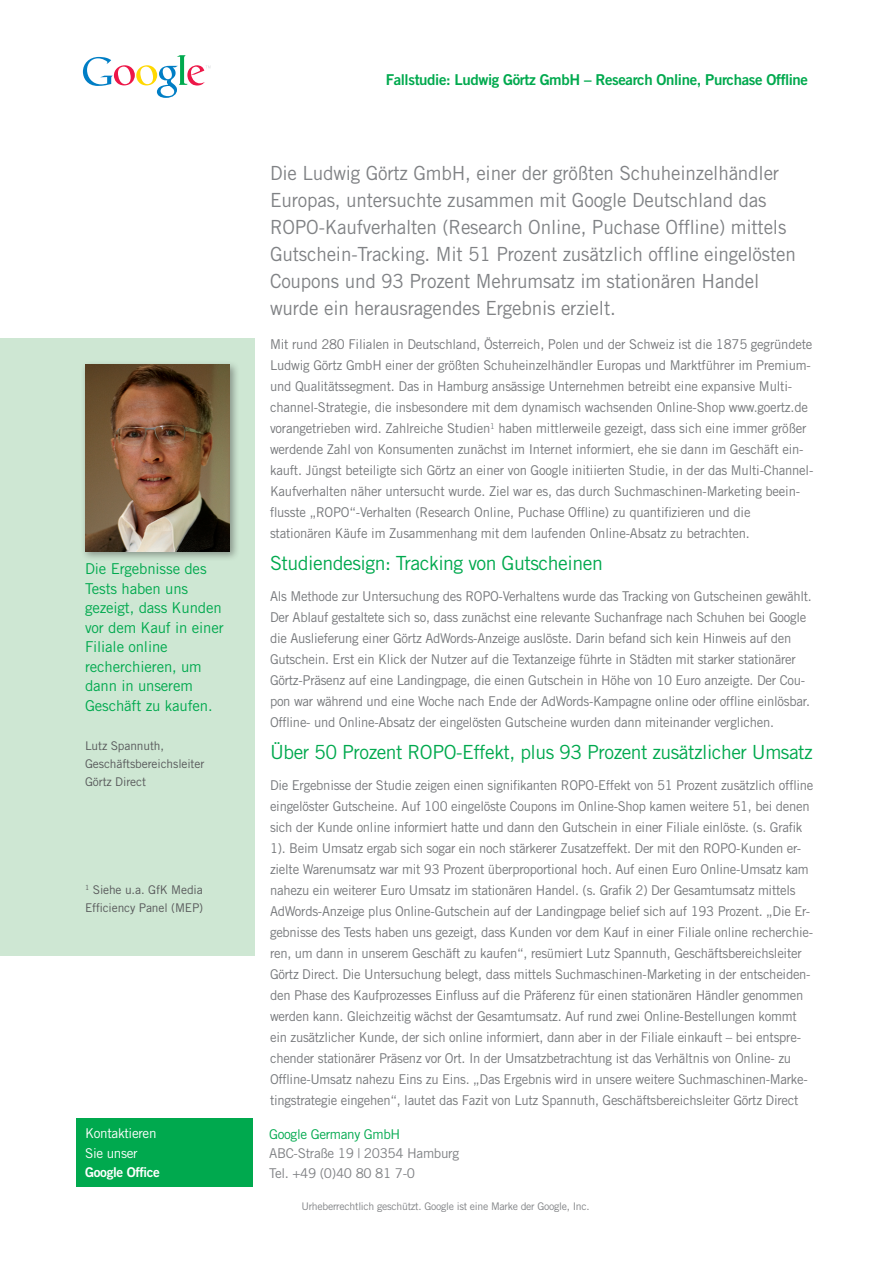
<style>
.page{position:relative;width:893px;height:1263px;background:#fff}
.page>*{position:absolute;margin:0;border:0;box-sizing:border-box;transform-origin:0 0}
.t1{font:19.5px/27px "Trade Gothic LT Std";letter-spacing:-.01em;color:#808285}
.t2{font:19.5px "Trade Gothic LT Std";letter-spacing:-.025em;color:#00a94e}
.t3{font:15px/19.5px "Trade Gothic LT Std";letter-spacing:-.01em;color:#00a94e}
.t4{font:15px "Trade Gothic LT Std Bd 2";letter-spacing:-.025em;color:#00a94e}
.t5{font:13.5px/21px "Trade Gothic LT Std";letter-spacing:-.02em;color:#76787b}
.t6{font:13.5px/19.5px "Trade Gothic LT Std";letter-spacing:-.025em;color:#808285}
.t7{font:13.5px/19.5px "Trade Gothic LT Std";letter-spacing:-.025em;color:#fff}
.t8{font:13.5px "Trade Gothic LT Std";letter-spacing:-.025em;color:#00a94e}
.t9{font:13.5px "Trade Gothic LT Std Bd 2";letter-spacing:-.025em;color:#fff}
.t10{font:12px/18px "Trade Gothic LT Std";letter-spacing:-.01em;color:#57585a}
.t11{font:10.5px "Trade Gothic LT Std";letter-spacing:-.025em;color:#808285}
</style>
<div class="page">
<div style="left:0;top:339px;width:254px;height:617px;background:#cee7d3"></div>
<svg style="left:83px;top:55px;width:127px;height:43px"></svg>
<div style="left:77px;top:1118px;width:176px;height:68px;background:#00a94e"></div>
<div style="left:81px;top:360px;width:159px;height:202px;background:#231f20;opacity:.4"></div>
<img style="left:85px;top:365px;width:145px;height:186px">
<p class="t3" style="left:85px;top:559px;width:140px">Die Ergebnisse des<br>Tests haben uns gezeigt, dass Kunden vor dem Kauf in einer<br>Filiale online recherchieren, um dann in unserem<br>Geschäft zu kaufen.</p>
<p class="t10" style="left:85px;top:737px;width:121px">Lutz Spannuth,<br>Geschäftsbereichsleiter<br>Görtz Direct</p>
<p class="t10" style="left:85px;top:881px;width:120px"><sup>1</sup> Siehe u.a. GfK Media<br>Efficiency Panel (MEP)</p>
<p class="t7" style="left:85px;top:1124px;width:73px">Kontaktieren<br>Sie unser</p>
<p class="t9" style="left:85px;top:1164px;width:76px">Google Office</p>
<p class="t4" style="left:386px;top:70px;width:424px">Fallstudie: Ludwig Görtz GmbH – Research Online, Purchase Offline</p>
<p class="t1" style="left:270px;top:159px;width:527px">Die Ludwig Görtz GmbH, einer der größten Schuheinzelhändler Europas, untersuchte zusammen mit Google Deutschland das ROPO-Kaufverhalten (Research Online, Puchase Offline) mittels Gutschein-Tracking. Mit 51 Prozent zusätzlich offline eingelösten Coupons und 93 Prozent Mehrumsatz im stationären Handel wurde ein herausragendes Ergebnis erzielt.</p>
<p class="t5" style="left:270px;top:334px;width:545px">Mit rund 280 Filialen in Deutschland, Österreich, Polen und der Schweiz ist die 1875 gegründete Ludwig Görtz GmbH einer der größten Schuheinzelhändler Europas und Marktführer im Premium&shy;und Qualitätssegment. Das in Hamburg ansässige Unternehmen betreibt eine expansive Multi&shy;channel-Strategie, die insbesondere mit dem dynamisch wachsenden Online-Shop www.goertz.de vorangetrieben wird. Zahlreiche Studien<sup>1</sup> haben mittlerweile gezeigt, dass sich eine immer größer werdende Zahl von Konsumenten zunächst im Internet informiert, ehe sie dann im Geschäft ein&shy;kauft. Jüngst beteiligte sich Görtz an einer von Google initiierten Studie, in der das Multi-Channel-Kaufverhalten näher untersucht wurde. Ziel war es, das durch Suchmaschinen-Marketing beein&shy;flusste „ROPO“-Verhalten (Research Online, Puchase Offline) zu quantifizieren und die stationären Käufe im Zusammenhang mit dem laufenden Online-Absatz zu betrachten.</p>
<h1 class="t2" style="left:270px;top:551px;width:334px">Studiendesign: Tracking von Gutscheinen</h1>
<p class="t5" style="left:270px;top:586px;width:543px">Als Methode zur Untersuchung des ROPO-Verhaltens wurde das Tracking von Gutscheinen gewählt.<br>Der Ablauf gestaltete sich so, dass zunächst eine relevante Suchanfrage nach Schuhen bei Google die Auslieferung einer Görtz AdWords-Anzeige auslöste. Darin befand sich kein Hinweis auf den Gutschein. Erst ein Klick der Nutzer auf die Textanzeige führte in Städten mit starker stationärer Görtz-Präsenz auf eine Landingpage, die einen Gutschein in Höhe von 10 Euro anzeigte. Der Cou&shy;pon war während und eine Woche nach Ende der AdWords-Kampagne online oder offline einlösbar.<br>Offline- und Online-Absatz der eingelösten Gutscheine wurden dann miteinander verglichen.</p>
<h1 class="t2" style="left:270px;top:740px;width:544px">Über 50 Prozent ROPO-Effekt, plus 93 Prozent zusätzlicher Umsatz</h1>
<p class="t5" style="left:270px;top:775px;width:545px">Die Ergebnisse der Studie zeigen einen signifikanten ROPO-Effekt von 51 Prozent zusätzlich offline eingelöster Gutscheine. Auf 100 eingelöste Coupons im Online-Shop kamen weitere 51, bei denen sich der Kunde online informiert hatte und dann den Gutschein in einer Filiale einlöste. (s. Grafik 1). Beim Umsatz ergab sich sogar ein noch stärkerer Zusatzeffekt. Der mit den ROPO-Kunden er&shy;zielte Warenumsatz war mit 93 Prozent überproportional hoch. Auf einen Euro Online-Umsatz kam nahezu ein weiterer Euro Umsatz im stationären Handel. (s. Grafik 2) Der Gesamtumsatz mittels AdWords-Anzeige plus Online-Gutschein auf der Landingpage belief sich auf 193 Prozent. „Die Er&shy;gebnisse des Tests haben uns gezeigt, dass Kunden vor dem Kauf in einer Filiale online recherchie&shy;ren, um dann in unserem Geschäft zu kaufen“, resümiert Lutz Spannuth, Geschäftsbereichsleiter Görtz Direct. Die Untersuchung belegt, dass mittels Suchmaschinen-Marketing in der entscheiden&shy;den Phase des Kaufprozesses Einfluss auf die Präferenz für einen stationären Händler genommen werden kann. Gleichzeitig wächst der Gesamtumsatz. Auf rund zwei Online-Bestellungen kommt ein zusätzlicher Kunde, der sich online informiert, dann aber in der Filiale einkauft – bei entspre&shy;chender stationärer Präsenz vor Ort. In der Umsatzbetrachtung ist das Verhältnis von Online- zu Offline-Umsatz nahezu Eins zu Eins. „Das Ergebnis wird in unsere weitere Suchmaschinen-Marke&shy;tingstrategie eingehen“, lautet das Fazit von Lutz Spannuth, Geschäftsbereichsleiter Görtz Direct</p>
<p class="t8" style="left:269px;top:1126px;width:133px">Google Germany GmbH</p>
<p class="t6" style="left:269px;top:1143px;width:191px">ABC-Straße 19 | 20354 Hamburg<br>Tel. +49 (0)40 80 81 7-0</p>
<p class="t11" style="left:301px;top:1200px;width:290px">Urheberrechtlich geschützt. Google ist eine Marke der Google, Inc.</p>
</div>
